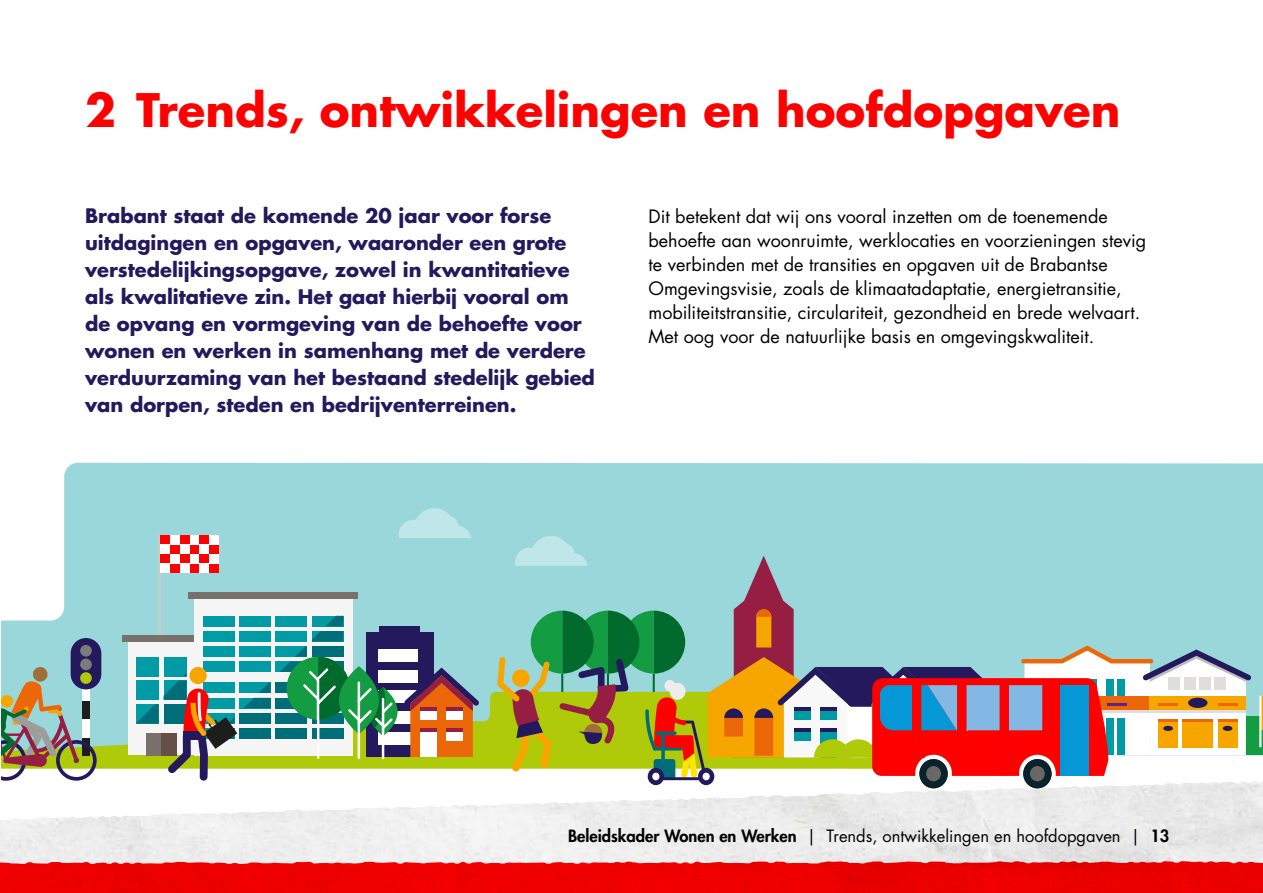
<style>
.page{position:relative;width:1263px;height:893px;background:#fff}
.page>*{position:absolute;margin:0;border:0;box-sizing:border-box;transform-origin:0 0}
.t1{font:700 45px "Futura Std";color:#f00}
.t2{font:700 19.5px/27px "Futura Std";color:#24195d}
.t3{font:18px/24px "Futura Std";color:#000}
.t4{font:16.5px "Futura Std";color:#000}
.s1{font-weight:800}
</style>
<div class="page">
<svg style="left:0;top:782px;width:1263px;height:79px;fill:#eee"></svg>
<img style="left:889px;top:781px;width:374px;height:12px">
<svg style="left:0;top:861px;width:1263px;height:32px;background:#ec0b0b"></svg>
<svg style="left:2px;top:463px;width:1261px;height:254px;background:#a0d9dd"></svg>
<svg style="left:97px;top:692px;width:400px;height:77px;background:#a9ce4d"></svg>
<hr style="left:158px;top:534px;width:3px;height:102px;background:#cbcac9">
<div style="left:209px;top:564px;width:10px;height:9px;background:#f00"></div>
<div style="left:209px;top:554px;width:10px;height:10px;background:#fff"></div>
<div style="left:209px;top:544px;width:10px;height:10px;background:#f00"></div>
<div style="left:209px;top:535px;width:10px;height:9px;background:#fff"></div>
<div style="left:190px;top:564px;width:9px;height:9px;background:#f00"></div>
<div style="left:190px;top:554px;width:9px;height:10px;background:#fff"></div>
<div style="left:190px;top:544px;width:9px;height:10px;background:#f00"></div>
<div style="left:190px;top:535px;width:9px;height:9px;background:#fff"></div>
<div style="left:199px;top:535px;width:10px;height:9px;background:#f00"></div>
<div style="left:199px;top:544px;width:10px;height:10px;background:#fff"></div>
<div style="left:199px;top:554px;width:10px;height:10px;background:#f00"></div>
<div style="left:199px;top:564px;width:10px;height:9px;background:#fff"></div>
<div style="left:170px;top:564px;width:10px;height:9px;background:#f00"></div>
<div style="left:170px;top:554px;width:10px;height:10px;background:#fff"></div>
<div style="left:170px;top:544px;width:10px;height:10px;background:#f00"></div>
<div style="left:170px;top:535px;width:10px;height:9px;background:#fff"></div>
<div style="left:180px;top:535px;width:10px;height:9px;background:#f00"></div>
<div style="left:180px;top:544px;width:10px;height:10px;background:#fff"></div>
<div style="left:180px;top:554px;width:10px;height:10px;background:#f00"></div>
<div style="left:180px;top:564px;width:10px;height:9px;background:#fff"></div>
<div style="left:161px;top:535px;width:9px;height:9px;background:#f00"></div>
<div style="left:161px;top:544px;width:9px;height:10px;background:#fff"></div>
<div style="left:161px;top:554px;width:9px;height:10px;background:#f00"></div>
<div style="left:161px;top:564px;width:9px;height:9px;background:#fff"></div>
<div style="left:128px;top:641px;width:66px;height:114px;background:#f5f5f5"></div>
<div style="left:194px;top:599px;width:158px;height:156px;background:#f5f5f5"></div>
<div style="left:188px;top:593px;width:170px;height:6px;background:#78706b"></div>
<div style="left:123px;top:635px;width:71px;height:6px;background:#78706b"></div>
<div style="left:136px;top:657px;width:23px;height:19px;background:#009ba4"></div>
<div style="left:164px;top:657px;width:22px;height:19px;background:#009ba4"></div>
<div style="left:203px;top:616px;width:32px;height:10px;background:#009ba4"></div>
<div style="left:203px;top:631px;width:32px;height:10px;background:#009ba4"></div>
<div style="left:203px;top:646px;width:32px;height:11px;background:#009ba4"></div>
<div style="left:203px;top:661px;width:32px;height:11px;background:#009ba4"></div>
<div style="left:239px;top:616px;width:32px;height:10px;background:#009ba4"></div>
<div style="left:239px;top:631px;width:32px;height:10px;background:#009ba4"></div>
<div style="left:239px;top:646px;width:32px;height:11px;background:#009ba4"></div>
<div style="left:239px;top:661px;width:32px;height:11px;background:#009ba4"></div>
<div style="left:276px;top:616px;width:31px;height:10px;background:#009ba4"></div>
<div style="left:276px;top:631px;width:31px;height:10px;background:#009ba4"></div>
<div style="left:276px;top:646px;width:31px;height:11px;background:#009ba4"></div>
<div style="left:276px;top:661px;width:31px;height:11px;background:#009ba4"></div>
<div style="left:239px;top:683px;width:32px;height:10px;background:#009ba4"></div>
<div style="left:239px;top:698px;width:32px;height:10px;background:#009ba4"></div>
<div style="left:239px;top:713px;width:32px;height:10px;background:#006e79"></div>
<div style="left:239px;top:728px;width:32px;height:11px;background:#006e79"></div>
<div style="left:276px;top:683px;width:31px;height:10px;background:#006e79"></div>
<div style="left:276px;top:698px;width:31px;height:10px;background:#006e79"></div>
<div style="left:276px;top:713px;width:31px;height:10px;background:#006e79"></div>
<div style="left:276px;top:728px;width:31px;height:11px;background:#006e79"></div>
<svg style="left:244px;top:683px;width:27px;height:25px"></svg>
<svg style="left:399px;top:508px;width:72px;height:30px;background:#b2e1e3"></svg>
<div style="left:71px;top:638px;width:30px;height:51px;background:#24195d;border-radius:15px"></div>
<div style="left:80px;top:645px;width:12px;height:12px;background:#7b7b7c;border-radius:50%"></div>
<div style="left:80px;top:659px;width:12px;height:11px;background:#7b7b7c;border-radius:50%"></div>
<div style="left:366px;top:633px;width:67px;height:124px;background:#24195d"></div>
<div style="left:379px;top:627px;width:41px;height:10px;background:#24195d"></div>
<div style="left:378px;top:733px;width:39px;height:12px;background:#fff"></div>
<div style="left:378px;top:712px;width:39px;height:12px;background:#fff"></div>
<div style="left:378px;top:691px;width:39px;height:12px;background:#fff"></div>
<div style="left:378px;top:670px;width:39px;height:12px;background:#fff"></div>
<div style="left:378px;top:649px;width:39px;height:12px;background:#fff"></div>
<svg style="left:404px;top:667px;width:75px;height:90px"></svg>
<div style="left:446px;top:728px;width:17px;height:13px;background:#fff"></div>
<hr style="left:420px;top:707px;width:16px;height:4px;background:#951e42">
<hr style="left:446px;top:707px;width:17px;height:4px;background:#951e42">
<hr style="left:420px;top:728px;width:16px;height:3px;background:#951e42">
<hr style="left:446px;top:728px;width:17px;height:3px;background:#951e42">
<svg style="left:280px;top:616px;width:117px;height:144px"></svg>
<div style="left:189px;top:667px;width:18px;height:17px;background:#f7a600;border-radius:50%"></div>
<svg style="left:136px;top:673px;width:101px;height:112px"></svg>
<svg style="left:698px;top:768px;width:16px;height:17px"></svg>
<svg style="left:648px;top:768px;width:16px;height:17px"></svg>
<svg style="left:2px;top:666px;width:95px;height:115px;background:#9ba18d"></svg>
<div style="left:1023px;top:717px;width:240px;height:38px;background:#139c41"></div>
<hr style="left:1260px;top:696px;width:3px;height:33px;background:#f7a600">
<hr style="left:1259px;top:696px;width:2px;height:51px;background:#fff">
<svg style="left:497px;top:536px;width:754px;height:246px;background:#a6b59e"></svg>
<div style="left:957px;top:679px;width:9px;height:65px;background:#f00;border-radius:5px"></div>
<div style="left:912px;top:679px;width:9px;height:65px;background:#f00;border-radius:5px"></div>
<div style="left:1000px;top:679px;width:9px;height:90px;background:#f00;border-radius:5px"></div>
<div style="left:1042px;top:681px;width:9px;height:58px;background:#f00;border-radius:5px"></div>
<div style="left:1023px;top:759px;width:28px;height:29px;background:#0a222a;border-radius:50%"></div>
<div style="left:1030px;top:766px;width:15px;height:15px;background:#696867;border-radius:50%"></div>
<div style="left:919px;top:759px;width:29px;height:29px;background:#0a222a;border-radius:50%"></div>
<div style="left:926px;top:766px;width:15px;height:15px;background:#696867;border-radius:50%"></div>
<div style="left:1061px;top:685px;width:28px;height:91px;background:#0698d6"></div>
<h1 class="t1" style="left:85px;top:80px;width:1037px">2 Trends, ontwikkelingen en hoofdopgaven</h1>
<p class="t2" style="left:85px;top:202px;width:511px">Brabant staat de komende 20 jaar voor forse uitdagingen en opgaven, waaronder een grote verstedelijkingsopgave, zowel in kwantitatieve als kwalitatieve zin. Het gaat hierbij vooral om de opvang en vormgeving van de behoefte voor wonen en werken in samenhang met de verdere verduurzaming van het bestaand stedelijk gebied van dorpen, steden en bedrijventerreinen.</p>
<p class="t3" style="left:648px;top:205px;width:499px">Dit betekent dat wij ons vooral inzetten om de toenemende behoefte aan woonruimte, werklocaties en voorzieningen stevig te verbinden met de transities en opgaven uit de Brabantse Omgevingsvisie, zoals de klimaatadaptatie, energietransitie, mobiliteitstransitie, circulariteit, gezondheid en brede welvaart.<br>Met oog voor de natuurlijke basis en omgevingskwaliteit.</p>
<p class="t4" style="left:568px;top:826px;width:603px"><span class="s1">Beleidskader Wonen en Werken</span> | Trends, ontwikkelingen en hoofdopgaven | <span class="s1">13</span></p>
</div>
